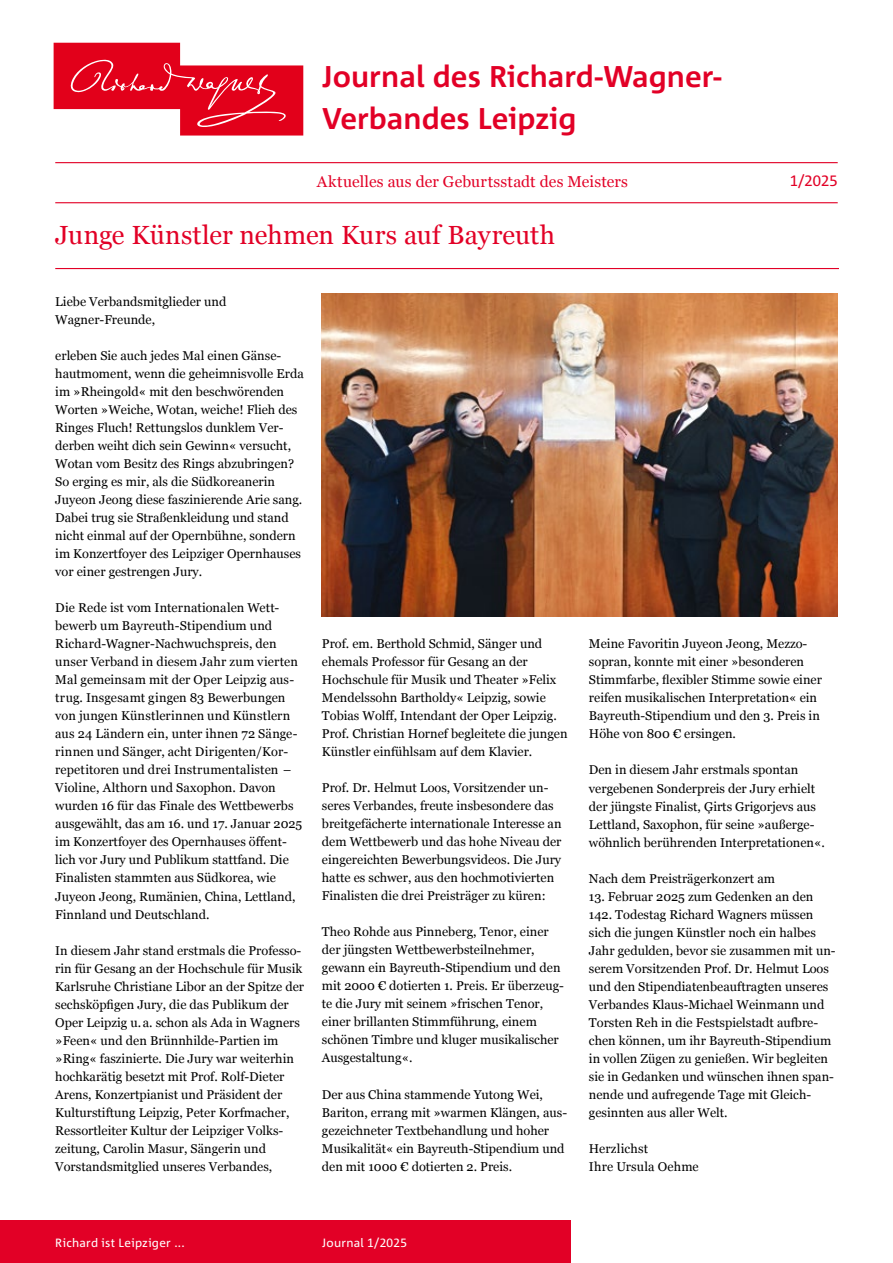
<style>
.page{position:relative;width:893px;height:1263px;background:#fff}
.page>*{position:absolute;margin:0;border:0;box-sizing:border-box;transform-origin:0 0}
.t1{font:700 30px/42px "Corpid C1";color:#e20026}
.t2{font:26.25px "Georgia";color:#e20026}
.t3{font:15.75px "Georgia";letter-spacing:.01em;color:#e20026}
.t4{font:15px "Corpid C1";color:#e20026}
.t5{font:12.75px/18px "Georgia";color:#000}
.t6{font:12px "Corpid C1";letter-spacing:.02em;color:#fff}
</style>
<div class="page">
<div style="left:0;top:1220px;width:571px;height:43px;background:#e20026"></div>
<hr style="left:55px;top:162px;width:783px;height:1px;background:#e20026">
<svg style="left:54px;top:43px;width:249px;height:93px"></svg>
<hr style="left:55px;top:268px;width:784px;height:1px;background:#e20026">
<hr style="left:55px;top:202px;width:783px;height:1px;background:#e20026">
<img style="left:321px;top:294px;width:516px;height:323px">
<h1 class="t1" style="left:322px;top:55px;width:401px">Journal des Richard-Wagner-<br>Verbandes Leipzig</h1>
<p class="t3" style="left:317px;top:170px;width:313px">Aktuelles aus der Geburtsstadt des Meisters</p>
<p class="t4" style="left:790px;top:171px;width:49px">1/2025</p>
<h2 class="t2" style="left:55px;top:216px;width:501px">Junge Künstler nehmen Kurs auf Bayreuth</h2>
<p class="t5" style="left:55px;top:292px;width:173px">Liebe Verbandsmitglieder und<br>Wagner-Freunde,</p>
<p class="t5" style="left:55px;top:346px;width:250px">erleben Sie auch jedes Mal einen Gänse&shy;hautmoment, wenn die geheimnisvolle Erda im »Rheingold« mit den beschwörenden Worten »Weiche, Wotan, weiche! Flieh des Ringes Fluch! Rettungslos dunklem Ver&shy;derben weiht dich sein Gewinn« versucht, Wotan vom Besitz des Rings abzubringen?<br>So erging es mir, als die Südkoreanerin Juyeon Jeong diese faszinierende Arie sang.<br>Dabei trug sie Straßenkleidung und stand nicht einmal auf der Opernbühne, sondern im Konzertfoyer des Leipziger Opernhauses vor einer gestrengen Jury.</p>
<p class="t5" style="left:55px;top:598px;width:249px">Die Rede ist vom Internationalen Wett&shy;bewerb um Bayreuth-Stipendium und Richard-Wagner-Nachwuchspreis, den unser Verband in diesem Jahr zum vierten Mal gemeinsam mit der Oper Leipzig aus&shy;trug. Insgesamt gingen 83 Bewerbungen von jungen Künstlerinnen und Künstlern aus 24 Ländern ein, unter ihnen 72 Sänge&shy;rinnen und Sänger, acht Dirigenten/Kor&shy;repetitoren und drei Instrumentalisten – Violine, Althorn und Saxophon. Davon wurden 16 für das Finale des Wettbewerbs ausgewählt, das am 16. und 17. Januar 2025 im Konzertfoyer des Opernhauses öffent&shy;lich vor Jury und Publikum stattfand. Die Finalisten stammten aus Südkorea, wie Juyeon Jeong, Rumänien, China, Lettland, Finnland und Deutschland.</p>
<p class="t5" style="left:55px;top:940px;width:250px">In diesem Jahr stand erstmals die Professo&shy;rin für Gesang an der Hochschule für Musik Karlsruhe Christiane Libor an der Spitze der sechsköpfigen Jury, die das Publikum der Oper Leipzig u. a. schon als Ada in Wagners »Feen« und den Brünnhilde-Partien im »Ring« faszinierte. Die Jury war weiterhin hochkarätig besetzt mit Prof. Rolf-Dieter Arens, Konzertpianist und Präsident der Kulturstiftung Leipzig, Peter Korfmacher, Ressortleiter Kultur der Leipziger Volks&shy;zeitung, Carolin Masur, Sängerin und Vorstandsmitglied unseres Verbandes,</p>
<p class="t5" style="left:322px;top:634px;width:247px">Prof. em. Berthold Schmid, Sänger und ehemals Professor für Gesang an der Hochschule für Musik und Theater »Felix Mendelssohn Bartholdy« Leipzig, sowie Tobias Wolff, Intendant der Oper Leipzig.<br>Prof. Christian Hornef begleitete die jungen Künstler einfühlsam auf dem Klavier.</p>
<p class="t5" style="left:322px;top:778px;width:241px">Prof. Dr. Helmut Loos, Vorsitzender un&shy;seres Verbandes, freute insbesondere das breitgefächerte internationale Interesse an dem Wettbewerb und das hohe Niveau der eingereichten Bewerbungsvideos. Die Jury hatte es schwer, aus den hochmotivierten Finalisten die drei Preisträger zu küren:</p>
<p class="t5" style="left:322px;top:922px;width:244px">Theo Rohde aus Pinneberg, Tenor, einer der jüngsten Wettbewerbsteilnehmer, gewann ein Bayreuth-Stipendium und den mit 2000 € dotierten 1. Preis. Er überzeug&shy;te die Jury mit seinem »frischen Tenor, einer brillanten Stimmführung, einem schönen Timbre und kluger musikalischer Ausgestaltung«.</p>
<p class="t5" style="left:322px;top:1084px;width:247px">Der aus China stammende Yutong Wei, Bariton, errang mit »warmen Klängen, aus&shy;gezeichneter Textbehandlung und hoher Musikalität« ein Bayreuth-Stipendium und den mit 1000 € dotierten 2. Preis.</p>
<p class="t5" style="left:589px;top:634px;width:235px">Meine Favoritin Juyeon Jeong, Mezzo&shy;sopran, konnte mit einer »besonderen Stimmfarbe, flexibler Stimme sowie einer reifen musikalischen Interpretation« ein Bayreuth-Stipendium und den 3. Preis in Höhe von 800 € ersingen.</p>
<p class="t5" style="left:589px;top:760px;width:238px">Den in diesem Jahr erstmals spontan vergebenen Sonderpreis der Jury erhielt der jüngste Finalist, Ģirts Grigorjevs aus Lettland, Saxophon, für seine »außerge&shy;wöhnlich berührenden Interpretationen«.</p>
<p class="t5" style="left:589px;top:868px;width:188px">Nach dem Preisträgerkonzert am</p>
<p class="t5" style="left:589px;top:886px;width:248px">13. Februar 2025 zum Gedenken an den 142. Todestag Richard Wagners müssen sich die jungen Künstler noch ein halbes Jahr gedulden, bevor sie zusammen mit un&shy;serem Vorsitzenden Prof. Dr. Helmut Loos und den Stipendiatenbeauftragten unseres Verbandes Klaus-Michael Weinmann und Torsten Reh in die Festspielstadt aufbre&shy;chen können, um ihr Bayreuth-Stipendium in vollen Zügen zu genießen. Wir begleiten sie in Gedanken und wünschen ihnen span&shy;nende und aufregende Tage mit Gleich&shy;gesinnten aus aller Welt.</p>
<p class="t5" style="left:589px;top:1139px;width:111px">Herzlichst<br>Ihre Ursula Oehme</p>
<p class="t6" style="left:55px;top:1235px;width:131px">Richard ist Leipziger ...</p>
<p class="t6" style="left:322px;top:1235px;width:86px">Journal 1/2025</p>
</div>
